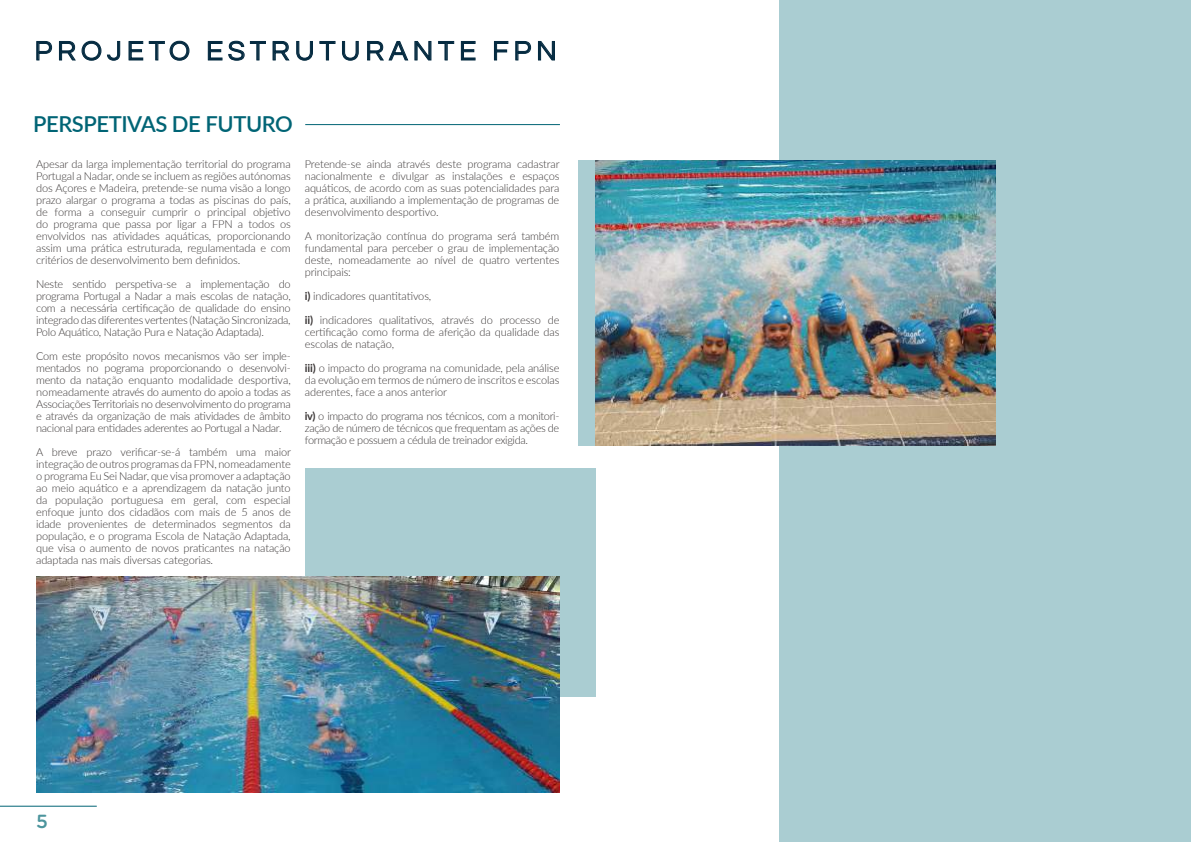
<style>
.page{position:relative;width:1191px;height:842px;background:#fff}
.page>*{position:absolute;margin:0;border:0;box-sizing:border-box;transform-origin:0 0}
.t1{font:28px "Questrial";letter-spacing:.18em;color:#042a40}
.t2{font:600 22px "Lato";letter-spacing:-.02em;color:#006475}
.t3{font:500 19px "Gotham Rounded";color:#4c959d}
.t4{font:300 11px/12px "Lato";letter-spacing:-.01em;color:#393535;text-align:justify}
.s1{font-weight:700}
</style>
<div class="page">
<hr style="left:0;top:806px;width:97px;height:1px;background:#006475">
<div style="left:304px;top:468px;width:291px;height:228px;background:#aacdd2"></div>
<div style="left:578px;top:160px;width:18px;height:285px;background:#aacdd2"></div>
<svg style="left:36px;top:40px;width:85px;height:21px"></svg>
<svg style="left:128px;top:40px;width:62px;height:21px"></svg>
<svg style="left:207px;top:40px;width:59px;height:21px"></svg>
<svg style="left:272px;top:41px;width:18px;height:20px"></svg>
<svg style="left:296px;top:41px;width:17px;height:20px"></svg>
<svg style="left:319px;top:41px;width:40px;height:20px"></svg>
<svg style="left:367px;top:41px;width:65px;height:20px"></svg>
<svg style="left:438px;top:41px;width:38px;height:20px"></svg>
<svg style="left:494px;top:41px;width:15px;height:20px"></svg>
<svg style="left:515px;top:41px;width:16px;height:20px"></svg>
<svg style="left:538px;top:41px;width:17px;height:20px"></svg>
<img style="left:36px;top:576px;width:523px;height:216px">
<hr style="left:305px;top:124px;width:255px;height:1px;background:#006475">
<div style="left:780px;top:0;width:411px;height:842px;background:#aacdd2"></div>
<img style="left:595px;top:160px;width:400px;height:285px">
<h1 class="t1" style="left:35px;top:37px;width:523px">PROJETO ESTRUTURANTE FPN</h1>
<h2 class="t2" style="left:33px;top:108px;width:261px">PERSPETIVAS DE FUTURO</h2>
<p class="t4" style="left:36px;top:158px;width:256px">Apesar da larga implementação territorial do programa Portugal a Nadar, onde se incluem as regiões autónomas dos Açores e Madeira, pretende-se numa visão a longo prazo alargar o programa a todas as piscinas do país, de forma a conseguir cumprir o principal objetivo do programa que passa por ligar a FPN a todos os envolvidos nas atividades aquáticas, proporcionando assim uma prática estruturada, regulamentada e com critérios de desenvolvimento bem definidos.</p>
<p class="t4" style="left:36px;top:278px;width:256px">Neste sentido perspetiva-se a implementação do programa Portugal a Nadar a mais escolas de natação, com a necessária certificação de qualidade do ensino integrado das diferentes vertentes (Natação Sincronizada, Polo Aquático, Natação Pura e Natação Adaptada).</p>
<p class="t4" style="left:36px;top:350px;width:256px">Com este propósito novos mecanismos vão ser imple&shy;mentados no pograma proporcionando o desenvolvi&shy;mento da natação enquanto modalidade desportiva, nomeadamente através do aumento do apoio a todas as Associações Territoriais no desenvolvimento do programa e através da organização de mais atividades de âmbito nacional para entidades aderentes ao Portugal a Nadar.</p>
<p class="t4" style="left:36px;top:446px;width:256px">A breve prazo verificar-se-á também uma maior integração de outros programas da FPN, nomeadamente o programa Eu Sei Nadar, que visa promover a adaptação ao meio aquático e a aprendizagem da natação junto da população portuguesa em geral, com especial enfoque junto dos cidadãos com mais de 5 anos de idade provenientes de determinados segmentos da população, e o programa Escola de Natação Adaptada, que visa o aumento de novos praticantes na natação adaptada nas mais diversas categorias.</p>
<p class="t4" style="left:305px;top:158px;width:256px">Pretende-se ainda através deste programa cadastrar nacionalmente e divulgar as instalações e espaços aquáticos, de acordo com as suas potencialidades para a prática, auxiliando a implementação de programas de desenvolvimento desportivo.</p>
<p class="t4" style="left:305px;top:230px;width:256px">A monitorização contínua do programa será também fundamental para perceber o grau de implementação deste, nomeadamente ao nível de quatro vertentes principais:</p>
<p class="t4" style="left:305px;top:284px;width:256px;line-height:24px"><span class="s1">i)</span> indicadores quantitativos,<br><span class="s1">ii)</span> indicadores qualitativos, através do processo de</p>
<p class="t4" style="left:305px;top:326px;width:256px">certificação como forma de aferição da qualidade das escolas de natação,</p>
<p class="t4" style="left:305px;top:362px;width:256px"><span class="s1">iii)</span> o impacto do programa na comunidade, pela análise da evolução em termos de número de inscritos e escolas aderentes, face a anos anterior</p>
<p class="t4" style="left:305px;top:410px;width:256px"><span class="s1">iv)</span> o impacto do programa nos técnicos, com a monitori&shy;zação de número de técnicos que frequentam as ações de formação e possuem a cédula de treinador exigida.</p>
<h3 class="t3" style="left:36px;top:807px;width:13px">5</h3>
</div>
